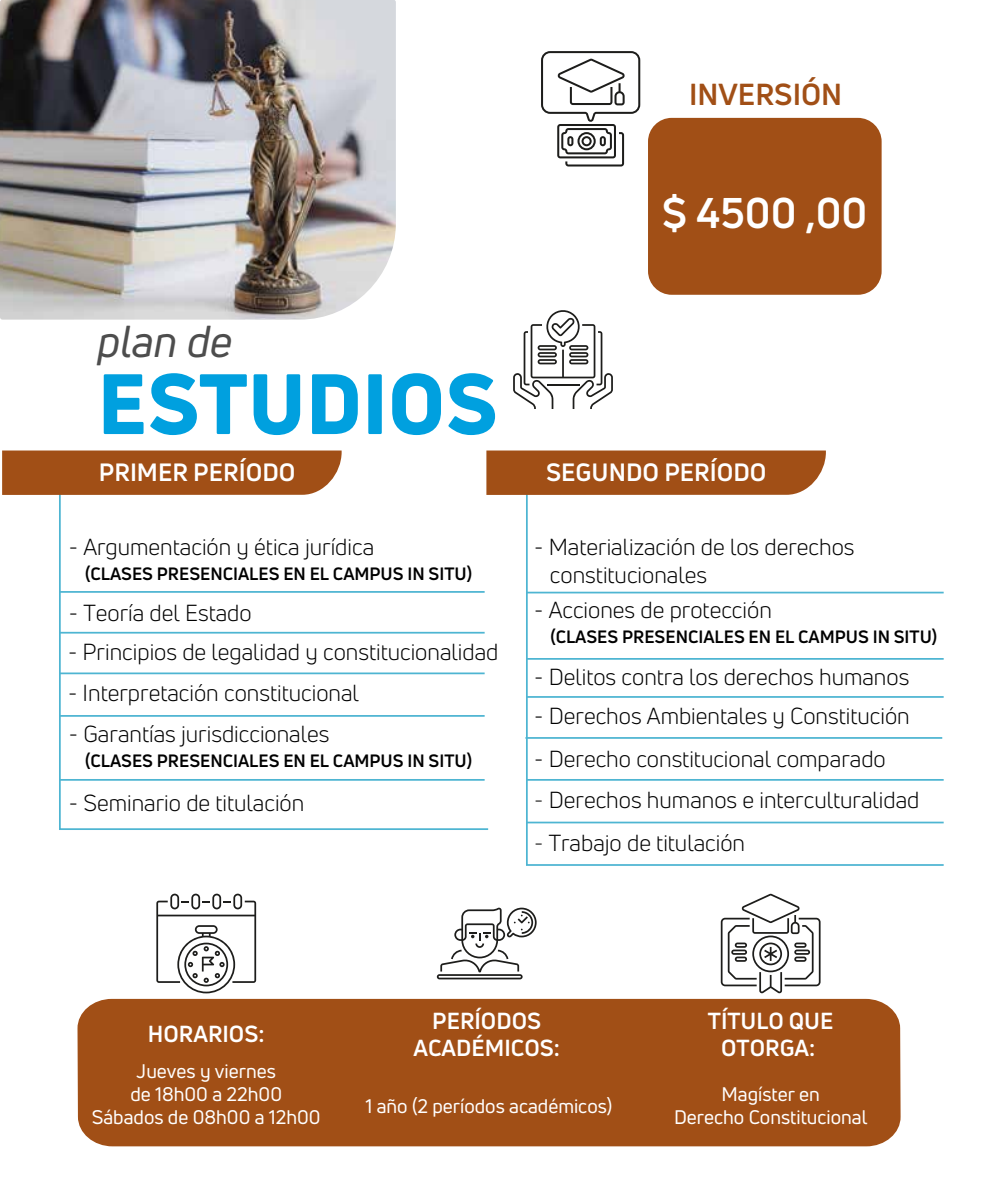
<style>
.page{position:relative;width:989px;height:1190px;background:#fff}
.page>*{position:absolute;margin:0;border:0;box-sizing:border-box;transform-origin:0 0}
.t1{font:800 83.65px "Uni Neue";color:#00a0df}
.t2{font:italic 43.75px "Uni Neue";color:#4d4d4d}
.t3{font:700 42px "Uni Neue";color:#fff}
.t4{font:700 29.75px "Uni Neue";color:#a14f16}
.t5{font:700 24.5px "Uni Neue";color:#fff}
.t6{font:22.75px/27.3px "Uni Neue";color:#000}
.t7{font:700 22.75px/27.3px "Uni Neue";color:#fff;text-align:center}
.t8{font:19.25px/23.1px "Uni Neue";color:#fff;text-align:center}
.t9{font:700 17.5px "Uni Neue";color:#000}
.s1{color:#1d1d1b}
</style>
<div class="page">
<div style="left:77px;top:999px;width:823px;height:147px;background:#a14f16"></div>
<svg style="left:59px;top:495px;width:430px;height:335px"></svg>
<hr style="left:60px;top:779px;width:424px;height:2px;background:#4eb5d2">
<hr style="left:60px;top:715px;width:424px;height:2px;background:#4eb5d2">
<hr style="left:60px;top:672px;width:424px;height:2px;background:#4eb5d2">
<hr style="left:60px;top:632px;width:424px;height:2px;background:#4eb5d2">
<hr style="left:60px;top:591px;width:424px;height:2px;background:#4eb5d2">
<svg style="left:526px;top:495px;width:418px;height:371px"></svg>
<hr style="left:527px;top:696px;width:416px;height:2px;background:#4eb5d2">
<hr style="left:525px;top:737px;width:417px;height:2px;background:#4eb5d2">
<hr style="left:527px;top:779px;width:416px;height:2px;background:#4eb5d2">
<hr style="left:527px;top:658px;width:416px;height:2px;background:#4eb5d2">
<hr style="left:527px;top:592px;width:416px;height:1px;background:#4eb5d2">
<svg style="left:156px;top:894px;width:100px;height:99px"></svg>
<div style="left:648px;top:118px;width:233px;height:177px;background:#a14f16;border-radius:24px"></div>
<svg style="left:437px;top:907px;width:99px;height:72px"></svg>
<svg style="left:720px;top:894px;width:100px;height:100px"></svg>
<img style="left:0;top:0;width:396px;height:320px">
<svg style="left:541px;top:51px;width:99px;height:115px"></svg>
<svg style="left:513px;top:310px;width:100px;height:99px"></svg>
<svg style="left:486px;top:450px;width:340px;height:45px;background:#a4561f"></svg>
<svg style="left:2px;top:450px;width:340px;height:45px;background:#a4561f"></svg>
<hr style="left:527px;top:822px;width:416px;height:1px;background:#4eb5d2">
<h3 class="t4" style="left:689px;top:76px;width:155px">INVERSIÓN</h3>
<h3 class="t3" style="left:662px;top:187px;width:207px">$ 4500 ,00</h3>
<h2 class="t2" style="left:98px;top:314px;width:136px">plan de</h2>
<h1 class="t1" style="left:98px;top:347px;width:402px">ESTUDIOS</h1>
<p class="t5" style="left:99px;top:457px;width:198px">PRIMER PERÍODO</p>
<p class="t5" style="left:546px;top:457px;width:222px">SEGUNDO PERÍODO</p>
<p class="t6" style="left:69px;top:534px;width:307px">- Argumentación y ética jurídica</p>
<p class="t9" style="left:85px;top:563px;width:388px">(CLASES PRESENCIALES EN EL CAMPUS IN SITU)</p>
<p class="t6" style="left:69px;top:599px;width:184px">- Teoría del Estado</p>
<p class="t6" style="left:68px;top:638px;width:432px">- Principios de legalidad y constitucionalidad</p>
<p class="t6" style="left:68px;top:679px;width:292px">- Interpretación constitucional</p>
<p class="t6" style="left:69px;top:720px;width:262px">- Garantías jurisdiccionales</p>
<p class="t9" style="left:85px;top:749px;width:388px">(CLASES PRESENCIALES EN EL CAMPUS IN SITU)</p>
<p class="t6" style="left:69px;top:789px;width:237px">- Seminario de titulación</p>
<p class="t6" style="left:550px;top:533px;width:306px;text-indent:-16px">- Materialización de los derechos constitucionales</p>
<p class="t6" style="left:534px;top:596px;width:239px">- Acciones de protección</p>
<p class="t9" style="left:550px;top:625px;width:388px">(CLASES PRESENCIALES EN EL CAMPUS IN SITU)</p>
<p class="t6" style="left:534px;top:663px;width:377px">- Delitos contra los derechos humanos</p>
<p class="t6" style="left:534px;top:702px;width:377px">- Derechos Ambientales y Constitución</p>
<p class="t6" style="left:534px;top:745px;width:353px">- Derecho constitucional comparado</p>
<p class="t6" style="left:534px;top:786px;width:387px"><span class="s1">-</span> Derechos humanos e interculturalidad</p>
<p class="t6" style="left:534px;top:829px;width:212px"><span class="s1">-</span> Trabajo de titulación</p>
<p class="t7" style="left:148px;top:1020px;width:118px">HORARIOS:</p>
<p class="t8" style="left:92px;top:1059px;width:230px">Jueves y viernes<br>de 18h00 a 22h00<br>Sábados de 08h00 a 12h00</p>
<p class="t7" style="left:413px;top:1007px;width:148px">PERÍODOS<br>ACADÉMICOS:</p>
<p class="t8" style="left:365px;top:1094px;width:248px">1 año (2 períodos académicos)</p>
<p class="t7" style="left:708px;top:1007px;width:127px">TÍTULO QUE<br>OTORGA:</p>
<p class="t8" style="left:674px;top:1082px;width:195px">Magíster en<br>Derecho Constitucional</p>
</div>
